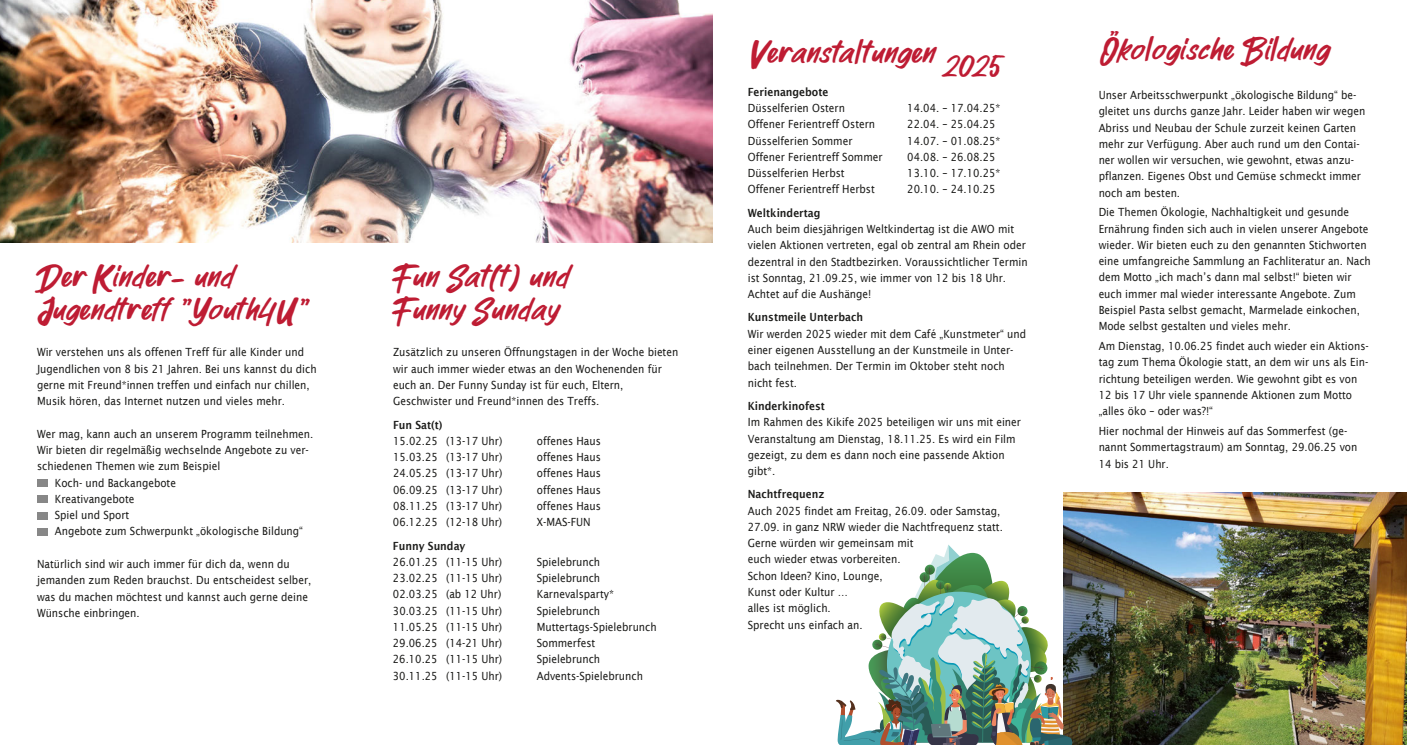
<style>
.page{position:relative;width:1407px;height:745px;background:#fff}
.page>*{position:absolute;margin:0;border:0;box-sizing:border-box;transform-origin:0 0}
.t1{font:41.25px/32.5px "Parkway Lush";color:#be1c33;scale:.9 1}
.t2{font:31.25px "Parkway Lush";color:#be1c33;scale:.91 1}
.t3{font:11.25px/16.2px "Lucida Sans";color:#1d1d1b;scale:.9 1}
.t4{font:600 11.25px "Lucida Sans";color:#1d1d1b;scale:.9 1}
</style>
<div class="page">
<div style="left:37px;top:479px;width:11px;height:7px;background:#878787"></div>
<div style="left:37px;top:495px;width:11px;height:7px;background:#878787"></div>
<div style="left:37px;top:511px;width:11px;height:8px;background:#878787"></div>
<div style="left:37px;top:528px;width:11px;height:7px;background:#878787"></div>
<img style="left:0;top:0;width:712px;height:242px">
<img style="left:1063px;top:492px;width:344px;height:252px">
<img style="left:836px;top:544px;width:237px;height:201px">
<h1 class="t1" style="left:37px;top:263px;width:301px">Der Kinder- und<br>Jugendtreff "Youth4U"</h1>
<p class="t3" style="left:37px;top:344px;width:312px">Wir verstehen uns als offenen Treff für alle Kinder und Jugendlichen von 8 bis 21 Jahren. Bei uns kannst du dich gerne mit Freund*innen treffen und einfach nur chillen, Musik hören, das Internet nutzen und vieles mehr.</p>
<p class="t3" style="left:37px;top:425px;width:308px">Wer mag, kann auch an unserem Programm teilnehmen.</p>
<p class="t3" style="left:37px;top:441px;width:304px">Wir bieten dir regelmäßig wechselnde Angebote zu ver-</p>
<p class="t3" style="left:37px;top:458px;width:205px">schiedenen Themen wie zum Beispiel</p>
<p class="t3" style="left:55px;top:474px;width:136px">Koch- und Backangebote</p>
<p class="t3" style="left:55px;top:490px;width:90px">Kreativangebote</p>
<p class="t3" style="left:55px;top:506px;width:84px">Spiel und Sport</p>
<p class="t3" style="left:55px;top:523px;width:277px">Angebote zum Schwerpunkt „ökologische Bildung“</p>
<p class="t3" style="left:37px;top:555px;width:306px">Natürlich sind wir auch immer für dich da, wenn du jemanden zum Reden brauchst. Du entscheidest selber, was du machen möchtest und kannst auch gerne deine Wünsche einbringen.</p>
<h1 class="t1" style="left:393px;top:263px;width:195px">Fun Sat(t) und<br>Funny Sunday</h1>
<p class="t3" style="left:393px;top:344px;width:318px">Zusätzlich zu unseren Öffnungstagen in der Woche bieten wir auch immer wieder etwas an den Wochenenden für euch an. Der Funny Sunday ist für euch, Eltern, Geschwister und Freund*innen des Treffs.</p>
<p class="t4" style="left:393px;top:418px;width:56px">Fun Sat(t)</p>
<p class="t3" style="left:393px;top:432px;width:123px">15.02.25 (13-17 Uhr)</p>
<p class="t3" style="left:537px;top:432px;width:73px">offenes Haus</p>
<p class="t3" style="left:393px;top:448px;width:123px">15.03.25 (13-17 Uhr)</p>
<p class="t3" style="left:537px;top:448px;width:73px">offenes Haus</p>
<p class="t3" style="left:393px;top:465px;width:123px">24.05.25 (13-17 Uhr)</p>
<p class="t3" style="left:537px;top:465px;width:73px">offenes Haus</p>
<p class="t3" style="left:393px;top:481px;width:123px">06.09.25 (13-17 Uhr)</p>
<p class="t3" style="left:537px;top:481px;width:73px">offenes Haus</p>
<p class="t3" style="left:393px;top:497px;width:123px">08.11.25 (13-17 Uhr)</p>
<p class="t3" style="left:537px;top:497px;width:73px">offenes Haus</p>
<p class="t3" style="left:393px;top:513px;width:123px">06.12.25 (12-18 Uhr)</p>
<p class="t3" style="left:537px;top:513px;width:62px">X-MAS-FUN</p>
<p class="t4" style="left:393px;top:539px;width:82px">Funny Sunday</p>
<p class="t3" style="left:393px;top:553px;width:123px">26.01.25 (11-15 Uhr)</p>
<p class="t3" style="left:537px;top:553px;width:72px">Spielebrunch</p>
<p class="t3" style="left:393px;top:569px;width:123px">23.02.25 (11-15 Uhr)</p>
<p class="t3" style="left:537px;top:569px;width:72px">Spielebrunch</p>
<p class="t3" style="left:393px;top:586px;width:122px">02.03.25 (ab 12 Uhr)</p>
<p class="t3" style="left:537px;top:586px;width:87px">Karnevalsparty*</p>
<p class="t3" style="left:393px;top:602px;width:123px">30.03.25 (11-15 Uhr)</p>
<p class="t3" style="left:537px;top:602px;width:72px">Spielebrunch</p>
<p class="t3" style="left:393px;top:618px;width:123px">11.05.25 (11-15 Uhr)</p>
<p class="t3" style="left:537px;top:618px;width:135px">Muttertags-Spielebrunch</p>
<p class="t3" style="left:393px;top:634px;width:123px">29.06.25 (14-21 Uhr)</p>
<p class="t3" style="left:537px;top:634px;width:67px">Sommerfest</p>
<p class="t3" style="left:393px;top:651px;width:123px">26.10.25 (11-15 Uhr)</p>
<p class="t3" style="left:537px;top:651px;width:72px">Spielebrunch</p>
<p class="t3" style="left:393px;top:667px;width:123px">30.11.25 (11-15 Uhr)</p>
<p class="t3" style="left:537px;top:667px;width:120px">Advents-Spielebrunch</p>
<h1 class="t1" style="left:748px;top:38px;width:208px">Veranstaltungen</h1>
<p class="t4" style="left:748px;top:85px;width:91px">Ferienangebote</p>
<p class="t3" style="left:748px;top:100px;width:110px">Düsselferien Ostern</p>
<p class="t3" style="left:907px;top:100px;width:105px">14.04. – 17.04.25*</p>
<p class="t3" style="left:748px;top:116px;width:143px">Offener Ferientreff Ostern</p>
<p class="t3" style="left:907px;top:116px;width:100px">22.04. – 25.04.25</p>
<p class="t3" style="left:748px;top:132px;width:118px">Düsselferien Sommer</p>
<p class="t3" style="left:907px;top:132px;width:105px">14.07. – 01.08.25*</p>
<p class="t3" style="left:748px;top:149px;width:151px">Offener Ferientreff Sommer</p>
<p class="t3" style="left:907px;top:149px;width:100px">04.08. – 26.08.25</p>
<p class="t3" style="left:748px;top:165px;width:109px">Düsselferien Herbst</p>
<p class="t3" style="left:907px;top:165px;width:105px">13.10. – 17.10.25*</p>
<p class="t3" style="left:748px;top:181px;width:143px">Offener Ferientreff Herbst</p>
<p class="t3" style="left:907px;top:181px;width:100px">20.10. – 24.10.25</p>
<p class="t4" style="left:748px;top:206px;width:82px">Weltkindertag</p>
<p class="t3" style="left:748px;top:221px;width:312px">Auch beim diesjährigen Weltkindertag ist die AWO mit vielen Aktionen vertreten, egal ob zentral am Rhein oder dezentral in den Stadtbezirken. Voraussichtlicher Termin ist Sonntag, 21.09.25, wie immer von 12 bis 18 Uhr.<br>Achtet auf die Aushänge!</p>
<p class="t4" style="left:748px;top:311px;width:130px">Kunstmeile Unterbach</p>
<p class="t3" style="left:748px;top:325px;width:311px">Wir werden 2025 wieder mit dem Café „Kunstmeter“ und einer eigenen Ausstellung an der Kunstmeile in Unter&shy;bach teilnehmen. Der Termin im Oktober steht noch nicht fest.</p>
<p class="t4" style="left:748px;top:399px;width:87px">Kinderkinofest</p>
<p class="t3" style="left:748px;top:414px;width:305px">Im Rahmen des Kikife 2025 beteiligen wir uns mit einer Veranstaltung am Dienstag, 18.11.25. Es wird ein Film gezeigt, zu dem es dann noch eine passende Aktion gibt*.</p>
<p class="t4" style="left:748px;top:487px;width:87px">Nachtfrequenz</p>
<p class="t3" style="left:748px;top:502px;width:285px">Auch 2025 findet am Freitag, 26.09. oder Samstag,<br>27.09. in ganz NRW wieder die Nachtfrequenz statt.<br>Gerne würden wir gemeinsam mit<br>euch wieder etwas vorbereiten.<br>Schon Ideen? Kino, Lounge,<br>Kunst oder Kultur …<br>alles ist möglich.<br>Sprecht uns einfach an.</p>
<h2 class="t2" style="left:943px;top:48px;width:66px">2025</h2>
<h1 class="t1" style="left:1098px;top:36px;width:256px">Ökologische Bildung</h1>
<p class="t3" style="left:1098px;top:87px;width:298px">Unser Arbeitsschwerpunkt „ökologische Bildung“ be&shy;gleitet uns durchs ganze Jahr. Leider haben wir wegen Abriss und Neubau der Schule zurzeit keinen Garten mehr zur Verfügung. Aber auch rund um den Contai&shy;ner wollen wir versuchen, wie gewohnt, etwas anzu&shy;pflanzen. Eigenes Obst und Gemüse schmeckt immer noch am besten.</p>
<p class="t3" style="left:1098px;top:204px;width:304px">Die Themen Ökologie, Nachhaltigkeit und gesunde Ernährung finden sich auch in vielen unserer Angebote wieder. Wir bieten euch zu den genannten Stichworten eine umfangreiche Sammlung an Fachliteratur an. Nach dem Motto „ich mach’s dann mal selbst!“ bieten wir euch immer mal wieder interessante Angebote. Zum Beispiel Pasta selbst gemacht, Marmelade einkochen, Mode selbst gestalten und vieles mehr.</p>
<p class="t3" style="left:1098px;top:338px;width:302px">Am Dienstag, 10.06.25 findet auch wieder ein Aktions&shy;tag zum Thema Ökologie statt, an dem wir uns als Ein&shy;richtung beteiligen werden. Wie gewohnt gibt es von 12 bis 17 Uhr viele spannende Aktionen zum Motto „alles öko – oder was?!“</p>
<p class="t3" style="left:1098px;top:422px;width:289px">Hier nochmal der Hinweis auf das Sommerfest (ge&shy;nannt Sommertagstraum) am Sonntag, 29.06.25 von<br>14 bis 21 Uhr.</p>
</div>
